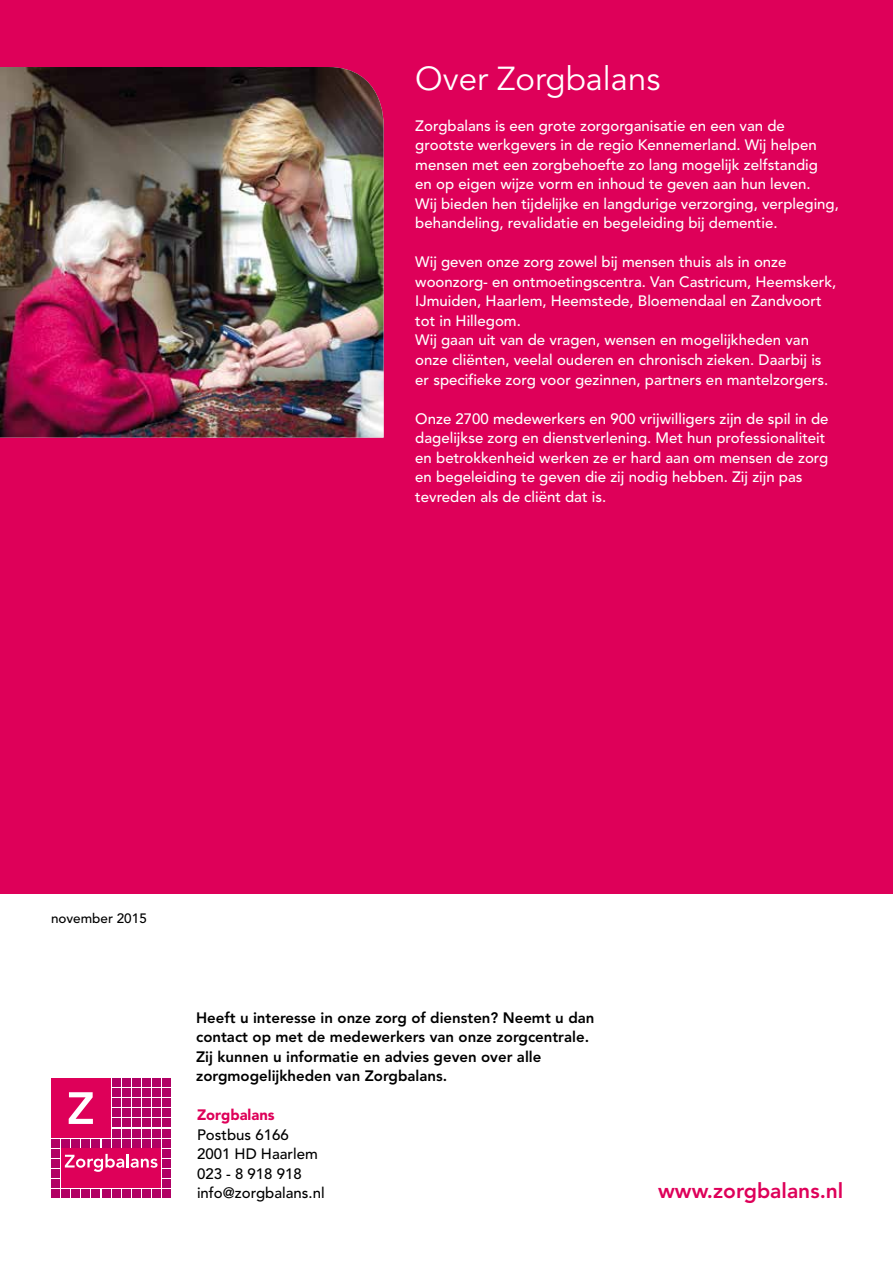
<style>
.page{position:relative;width:893px;height:1263px;background:#fff}
.page>*{position:absolute;margin:0;border:0;box-sizing:border-box;transform-origin:0 0}
.t1{font:33px "Avenir LT Std";color:#fff}
.t2{font:800 21px "Avenir LT Std";color:#de0059}
.t3{font:500 15px/19.5px "Avenir LT Std";color:#fff}
.t4{font:800 15px/19.5px "Avenir LT Std";color:#000}
.t5{font:500 15px/19.5px "Avenir LT Std";color:#000}
.t6{font:900 15px "Avenir LT Std";color:#de0059}
.t7{font:500 13.5px "Avenir LT Std";color:#000}
</style>
<div class="page">
<div style="left:0;top:0;width:893px;height:893px;background:#de0059"></div>
<img style="left:0;top:67px;width:384px;height:371px">
<svg style="left:51px;top:1078px;width:120px;height:120px"></svg>
<div style="left:51px;top:1078px;width:59px;height:59px;background:#de0059"></div>
<div style="left:51px;top:1139px;width:9px;height:8px;background:#b10064"></div>
<div style="left:61px;top:1139px;width:9px;height:8px;background:#b10064"></div>
<div style="left:71px;top:1139px;width:9px;height:8px;background:#b10064"></div>
<div style="left:81px;top:1139px;width:9px;height:8px;background:#b10064"></div>
<div style="left:91px;top:1139px;width:9px;height:8px;background:#b10064"></div>
<div style="left:102px;top:1139px;width:8px;height:8px;background:#b10064"></div>
<div style="left:112px;top:1139px;width:9px;height:8px;background:#b10064"></div>
<div style="left:122px;top:1139px;width:9px;height:8px;background:#b10064"></div>
<div style="left:132px;top:1139px;width:9px;height:8px;background:#b10064"></div>
<div style="left:142px;top:1139px;width:9px;height:8px;background:#b10064"></div>
<div style="left:152px;top:1139px;width:9px;height:8px;background:#b10064"></div>
<div style="left:162px;top:1139px;width:9px;height:8px;background:#b10064"></div>
<div style="left:51px;top:1149px;width:9px;height:9px;background:#b10064"></div>
<div style="left:162px;top:1149px;width:9px;height:9px;background:#b10064"></div>
<div style="left:51px;top:1159px;width:9px;height:9px;background:#b10064"></div>
<div style="left:162px;top:1159px;width:9px;height:9px;background:#b10064"></div>
<div style="left:51px;top:1169px;width:9px;height:9px;background:#b10064"></div>
<div style="left:162px;top:1169px;width:9px;height:9px;background:#b10064"></div>
<div style="left:51px;top:1179px;width:9px;height:9px;background:#b10064"></div>
<div style="left:162px;top:1179px;width:9px;height:9px;background:#b10064"></div>
<div style="left:51px;top:1189px;width:9px;height:9px;background:#b10064"></div>
<div style="left:61px;top:1189px;width:9px;height:9px;background:#b10064"></div>
<div style="left:71px;top:1189px;width:9px;height:9px;background:#b10064"></div>
<div style="left:81px;top:1189px;width:9px;height:9px;background:#b10064"></div>
<div style="left:91px;top:1189px;width:9px;height:9px;background:#b10064"></div>
<div style="left:102px;top:1189px;width:8px;height:9px;background:#b10064"></div>
<div style="left:112px;top:1189px;width:9px;height:9px;background:#b10064"></div>
<div style="left:122px;top:1189px;width:9px;height:9px;background:#b10064"></div>
<div style="left:132px;top:1189px;width:9px;height:9px;background:#b10064"></div>
<div style="left:142px;top:1189px;width:9px;height:9px;background:#b10064"></div>
<div style="left:152px;top:1189px;width:9px;height:9px;background:#b10064"></div>
<div style="left:162px;top:1189px;width:9px;height:9px;background:#b10064"></div>
<div style="left:112px;top:1078px;width:9px;height:9px;background:#b10064"></div>
<div style="left:122px;top:1078px;width:9px;height:9px;background:#b10064"></div>
<div style="left:132px;top:1078px;width:9px;height:9px;background:#b10064"></div>
<div style="left:142px;top:1078px;width:9px;height:9px;background:#b10064"></div>
<div style="left:152px;top:1078px;width:9px;height:9px;background:#b10064"></div>
<div style="left:162px;top:1078px;width:9px;height:9px;background:#b10064"></div>
<div style="left:112px;top:1088px;width:9px;height:9px;background:#b10064"></div>
<div style="left:122px;top:1088px;width:9px;height:9px;background:#b10064"></div>
<div style="left:132px;top:1088px;width:9px;height:9px;background:#b10064"></div>
<div style="left:142px;top:1088px;width:9px;height:9px;background:#b10064"></div>
<div style="left:152px;top:1088px;width:9px;height:9px;background:#b10064"></div>
<div style="left:162px;top:1088px;width:9px;height:9px;background:#b10064"></div>
<div style="left:112px;top:1098px;width:9px;height:9px;background:#b10064"></div>
<div style="left:122px;top:1098px;width:9px;height:9px;background:#b10064"></div>
<div style="left:132px;top:1098px;width:9px;height:9px;background:#b10064"></div>
<div style="left:142px;top:1098px;width:9px;height:9px;background:#b10064"></div>
<div style="left:152px;top:1098px;width:9px;height:9px;background:#b10064"></div>
<div style="left:162px;top:1098px;width:9px;height:9px;background:#b10064"></div>
<div style="left:112px;top:1108px;width:9px;height:9px;background:#b10064"></div>
<div style="left:122px;top:1108px;width:9px;height:9px;background:#b10064"></div>
<div style="left:132px;top:1108px;width:9px;height:9px;background:#b10064"></div>
<div style="left:142px;top:1108px;width:9px;height:9px;background:#b10064"></div>
<div style="left:152px;top:1108px;width:9px;height:9px;background:#b10064"></div>
<div style="left:162px;top:1108px;width:9px;height:9px;background:#b10064"></div>
<div style="left:112px;top:1118px;width:9px;height:9px;background:#b10064"></div>
<div style="left:122px;top:1118px;width:9px;height:9px;background:#b10064"></div>
<div style="left:132px;top:1118px;width:9px;height:9px;background:#b10064"></div>
<div style="left:142px;top:1118px;width:9px;height:9px;background:#b10064"></div>
<div style="left:152px;top:1118px;width:9px;height:9px;background:#b10064"></div>
<div style="left:162px;top:1118px;width:9px;height:9px;background:#b10064"></div>
<div style="left:112px;top:1128px;width:9px;height:9px;background:#b10064"></div>
<div style="left:122px;top:1128px;width:9px;height:9px;background:#b10064"></div>
<div style="left:132px;top:1128px;width:9px;height:9px;background:#b10064"></div>
<div style="left:142px;top:1128px;width:9px;height:9px;background:#b10064"></div>
<div style="left:152px;top:1128px;width:9px;height:9px;background:#b10064"></div>
<div style="left:162px;top:1128px;width:9px;height:9px;background:#b10064"></div>
<svg style="left:69px;top:1092px;width:24px;height:32px"></svg>
<div style="left:61px;top:1149px;width:100px;height:39px;background:#de0059"></div>
<svg style="left:65px;top:1154px;width:93px;height:18px"></svg>
<h1 class="t1" style="left:415px;top:60px;width:247px">Over Zorgbalans</h1>
<p class="t3" style="left:415px;top:116px;width:425px">Zorgbalans is een grote zorgorganisatie en een van de grootste werkgevers in de regio Kennemerland. Wij helpen mensen met een zorgbehoefte zo lang mogelijk zelfstandig<br>en op eigen wijze vorm en inhoud te geven aan hun leven.<br>Wij bieden hen tijdelijke en langdurige verzorging, verpleging, behandeling, revalidatie en begeleiding bij dementie.</p>
<p class="t3" style="left:415px;top:253px;width:423px">Wij geven onze zorg zowel bij mensen thuis als in onze woonzorg- en ontmoetingscentra. Van Castricum, Heemskerk, IJmuiden, Haarlem, Heemstede, Bloemendaal en Zandvoort tot in Hillegom.<br>Wij gaan uit van de vragen, wensen en mogelijkheden van onze cliënten, veelal ouderen en chronisch zieken. Daarbij is er specifieke zorg voor gezinnen, partners en mantelzorgers.</p>
<p class="t3" style="left:415px;top:409px;width:415px">Onze 2700 medewerkers en 900 vrijwilligers zijn de spil in de dagelijkse zorg en dienstverlening. Met hun professionaliteit en betrokkenheid werken ze er hard aan om mensen de zorg en begeleiding te geven die zij nodig hebben. Zij zijn pas tevreden als de cliënt dat is.</p>
<p class="t7" style="left:51px;top:910px;width:97px">november 2015</p>
<p class="t4" style="left:196px;top:1008px;width:400px">Heeft u interesse in onze zorg of diensten? Neemt u dan contact op met de medewerkers van onze zorgcentrale.<br>Zij kunnen u informatie en advies geven over alle zorgmogelijkheden van Zorgbalans.</p>
<p class="t6" style="left:197px;top:1106px;width:79px">Zorgbalans</p>
<p class="t5" style="left:197px;top:1125px;width:129px">Postbus 6166<br>2001 HD Haarlem<br>023 - 8 918 918 info@zorgbalans.nl</p>
<h2 class="t2" style="left:658px;top:1178px;width:187px">www.zorgbalans.nl</h2>
</div>
